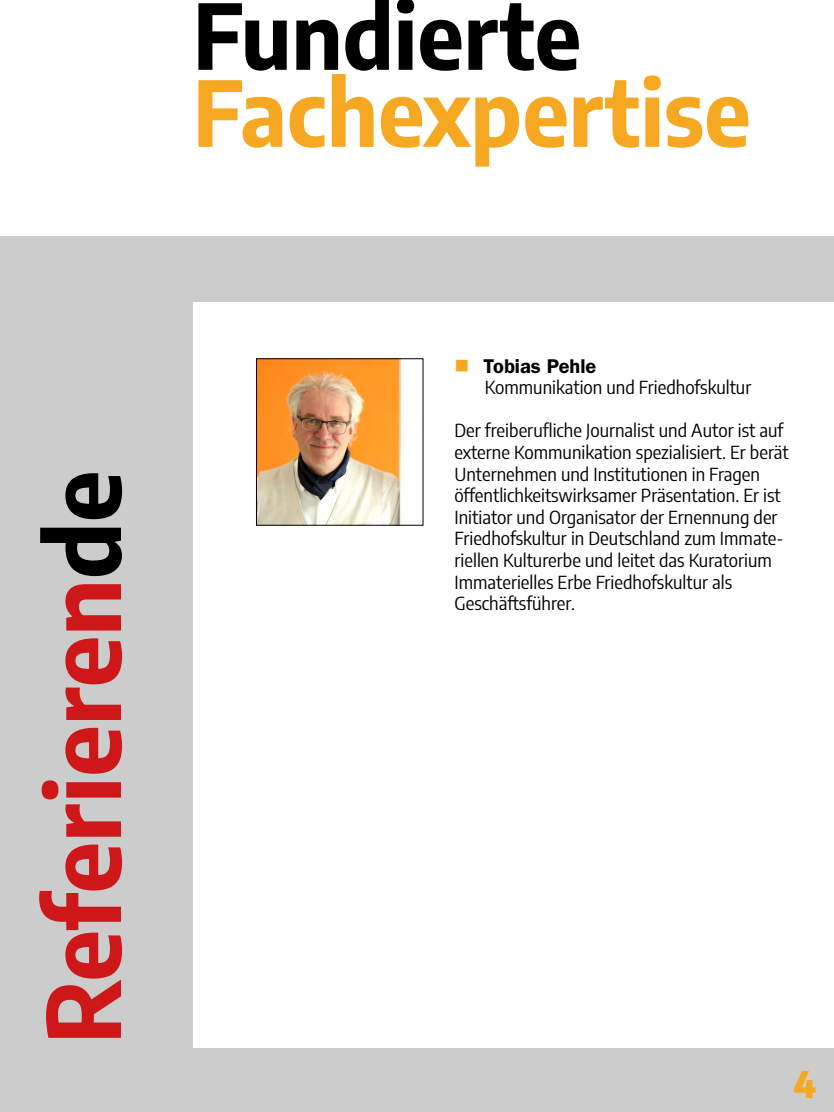
<style>
.page{position:relative;width:834px;height:1112px;background:#fff}
.page>*{position:absolute;margin:0;border:0;box-sizing:border-box;transform-origin:0 0}
.t1{font:700 semi-condensed 100px "Encode Sans";color:#cd1719}
.t2{font:700 semi-condensed 90px "Encode Sans";color:#f7a823}
.t3{font:700 semi-condensed 90px "Encode Sans";color:#000}
.t4{font:900 semi-condensed 36px "Encode Sans";color:#f7a823}
.t5{font:600 20px "ITC Franklin Gothic Std";color:#000}
.t6{font:semi-condensed 18px/21.6px "Encode Sans";color:#000}
.s1{color:#000}
.s2{color:#f7a823}
</style>
<div class="page">
<div style="left:0;top:236px;width:834px;height:876px;background:#ccc"></div>
<div style="left:193px;top:302px;width:641px;height:746px;background:#fff"></div>
<img style="left:258px;top:361px;width:144px;height:162px">
<h2 class="t3" style="left:193px;top:-31px;width:389px">Fundierte</h2>
<h2 class="t2" style="left:193px;top:46px;width:559px">Fachexpertise</h2>
<h1 class="t1" style="left:9px;top:1044px;width:575px;rotate:-90deg">Referieren<span class="s1">de</span></h1>
<p class="t5" style="left:454px;top:354px;width:143px"><span class="s2">■</span> Tobias Pehle</p>
<p class="t6" style="left:485px;top:376px;width:268px">Kommunikation und Friedhofskultur</p>
<p class="t6" style="left:454px;top:419px;width:336px">Der freiberufliche Journalist und Autor ist auf externe Kommunikation spezialisiert. Er berät Unternehmen und Institutionen in Fragen öffentlichkeitswirksamer Präsentation. Er ist Initiator und Organisator der Ernennung der Friedhofskultur in Deutschland zum Immate&shy;riellen Kulturerbe und leitet das Kuratorium Immaterielles Erbe Friedhofskultur als Geschäftsführer.</p>
<h3 class="t4" style="left:793px;top:1056px;width:24px">4</h3>
</div>
